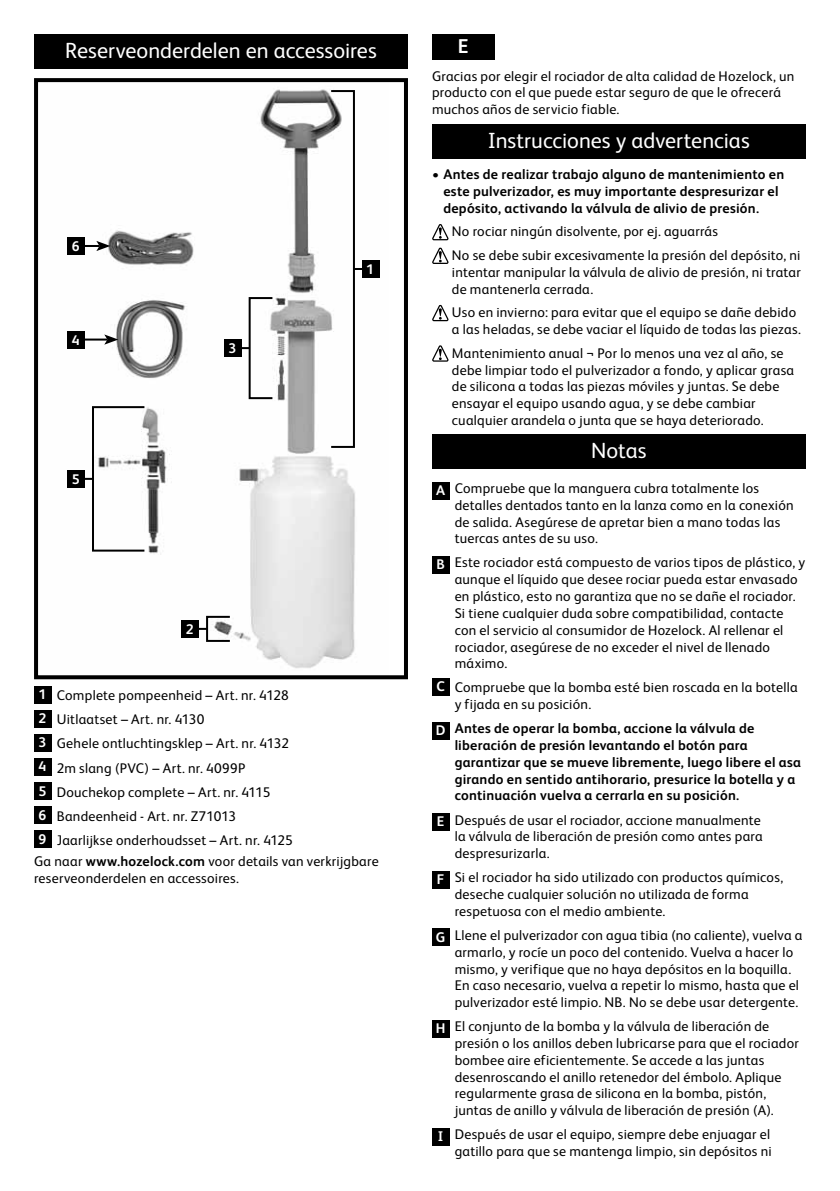
<style>
.page{position:relative;width:840px;height:1191px;background:#fff}
.page>*{position:absolute;margin:0;border:0;box-sizing:border-box;transform-origin:0 0}
.t1{font:22px "FS Albert Pro";color:#fff}
.t2{font:700 20px "FS Albert Pro";color:#fff}
.t3{font:14px/16.8px "FS Albert Pro";letter-spacing:.02em;color:#000}
.t4{font:700 14px/16.8px "FS Albert Pro";letter-spacing:.015em;color:#000}
.t5{font:700 14px "FS Albert Pro";color:#fff}
.s1{font-weight:700;color:#fff}
.s2{font-weight:700}
.s3{color:#fff}
</style>
<div class="page">
<div style="left:34px;top:34px;width:374px;height:34px;background:#000"></div>
<img style="left:67px;top:89px;width:313px;height:580px">
<div style="left:34px;top:78px;width:374px;height:601px;border:4px solid #000"></div>
<div style="left:362px;top:260px;width:17px;height:17px;background:#000"></div>
<div style="left:224px;top:339px;width:17px;height:17px;background:#000"></div>
<div style="left:182px;top:620px;width:17px;height:17px;background:#000"></div>
<div style="left:68px;top:470px;width:17px;height:17px;background:#000"></div>
<div style="left:68px;top:331px;width:17px;height:17px;background:#000"></div>
<div style="left:68px;top:237px;width:17px;height:17px;background:#000"></div>
<svg style="left:355px;top:268px;width:7px;height:2px"></svg>
<svg style="left:241px;top:347px;width:7px;height:2px"></svg>
<svg style="left:199px;top:628px;width:7px;height:2px"></svg>
<svg style="left:85px;top:478px;width:7px;height:2px"></svg>
<hr style="left:84px;top:338px;width:23px;height:2px;background:#000">
<svg style="left:104px;top:334px;width:14px;height:11px"></svg>
<svg style="left:85px;top:241px;width:25px;height:10px"></svg>
<div style="left:330px;top:90px;width:25px;height:358px;border:2px solid #000"></div>
<div style="left:248px;top:297px;width:25px;height:102px;border:2px solid #000"></div>
<div style="left:206px;top:616px;width:25px;height:26px;border:2px solid #000"></div>
<div style="left:92px;top:406px;width:53px;height:145px;border:2px solid #000"></div>
<div style="left:34px;top:686px;width:17px;height:17px;background:#000"></div>
<div style="left:34px;top:710px;width:17px;height:17px;background:#000"></div>
<div style="left:34px;top:734px;width:17px;height:17px;background:#000"></div>
<div style="left:34px;top:758px;width:17px;height:17px;background:#000"></div>
<div style="left:34px;top:782px;width:17px;height:17px;background:#000"></div>
<div style="left:34px;top:806px;width:17px;height:17px;background:#000"></div>
<div style="left:34px;top:830px;width:17px;height:17px;background:#000"></div>
<div style="left:432px;top:34px;width:62px;height:26px;background:#000"></div>
<div style="left:432px;top:124px;width:373px;height:34px;background:#000"></div>
<svg style="left:432px;top:224px;width:16px;height:16px"></svg>
<svg style="left:432px;top:247px;width:16px;height:17px"></svg>
<svg style="left:432px;top:305px;width:16px;height:16px"></svg>
<svg style="left:432px;top:345px;width:16px;height:17px"></svg>
<div style="left:432px;top:435px;width:373px;height:34px;background:#000"></div>
<div style="left:432px;top:482px;width:17px;height:17px;background:#000"></div>
<div style="left:432px;top:556px;width:17px;height:17px;background:#000"></div>
<div style="left:432px;top:678px;width:17px;height:17px;background:#000"></div>
<div style="left:432px;top:722px;width:17px;height:17px;background:#000"></div>
<div style="left:432px;top:813px;width:17px;height:17px;background:#000"></div>
<div style="left:432px;top:871px;width:17px;height:17px;background:#000"></div>
<div style="left:432px;top:929px;width:17px;height:17px;background:#000"></div>
<div style="left:432px;top:1020px;width:17px;height:17px;background:#000"></div>
<div style="left:432px;top:1128px;width:17px;height:17px;background:#000"></div>
<h1 class="t1" style="left:65px;top:34px;width:313px">Reserveonderdelen en accessoires</h1>
<p class="t5" style="left:72px;top:236px;width:9px">6</p>
<p class="t5" style="left:72px;top:330px;width:9px">4</p>
<p class="t5" style="left:72px;top:469px;width:9px">5</p>
<p class="t5" style="left:228px;top:338px;width:9px">3</p>
<p class="t5" style="left:186px;top:619px;width:9px">2</p>
<p class="t5" style="left:366px;top:259px;width:9px">1</p>
<p class="t3" style="left:39px;top:682px;width:256px;line-height:24px"><span class="s1">1</span> Complete pompeenheid – Art. nr. 4128<br><span class="s1">2</span> Uitlaatset – Art. nr. 4130<br><span class="s1">3</span> Gehele ontluchtingsklep – Art. nr. 4132<br><span class="s1">4</span> 2m slang (PVC) – Art. nr. 4099P<br><span class="s1">5</span> Douchekop complete – Art. nr. 4115<br><span class="s1">6</span> Bandeenheid - Art. nr. Z71013<br><span class="s1">9</span> Jaarlijkse onderhoudsset – Art. nr. 4125</p>
<p class="t3" style="left:34px;top:851px;width:346px">Ga naar <span class="s2">www.hozelock.com</span> voor details van verkrijgbare reserveonderdelen en accessoires.</p>
<h2 class="t2" style="left:457px;top:33px;width:12px">E</h2>
<p class="t3" style="left:432px;top:66px;width:363px">Gracias por elegir el rociador de alta calidad de Hozelock, un producto con el que puede estar seguro de que le ofrecerá muchos años de servicio fiable.</p>
<h1 class="t1" style="left:487px;top:124px;width:263px">Instrucciones y advertencias</h1>
<p class="t4" style="left:443px;top:165px;width:342px;text-indent:-11px">• Antes de realizar trabajo alguno de mantenimiento en este pulverizador, es muy importante despresurizar el depósito, activando la válvula de alivio de presión.</p>
<p class="t3" style="left:451px;top:219px;width:350px;line-height:23.6px">No rociar ningún disolvente, por ej. aguarrás<br>No se debe subir excesivamente la presión del depósito, ni</p>
<p class="t3" style="left:451px;top:263px;width:350px">intentar manipular la válvula de alivio de presión, ni tratar de mantenerla cerrada.</p>
<p class="t3" style="left:451px;top:303px;width:350px">Uso en invierno: para evitar que el equipo se dañe debido a las heladas, se debe vaciar el líquido de todas las piezas.</p>
<p class="t3" style="left:451px;top:343px;width:343px">Mantenimiento anual ¬ Por lo menos una vez al año, se debe limpiar todo el pulverizador a fondo, y aplicar grasa de silicona a todas las piezas móviles y juntas. Se debe ensayar el equipo usando agua, y se debe cambiar cualquier arandela o junta que se haya deteriorado.</p>
<h1 class="t1" style="left:591px;top:435px;width:57px">Notas</h1>
<p class="t3" style="left:454px;top:479px;width:340px;text-indent:-19px"><span class="s1">A</span> Compruebe que la manguera cubra totalmente los detalles dentados tanto en la lanza como en la conexión de salida. Asegúrese de apretar bien a mano todas las tuercas antes de su uso.</p>
<p class="t3" style="left:454px;top:553px;width:352px;text-indent:-18px"><span class="s1">B</span> Este rociador está compuesto de varios tipos de plástico, y aunque el líquido que desee rociar pueda estar envasado en plástico, esto no garantiza que no se dañe el rociador.<br>Si tiene cualquier duda sobre compatibilidad, contacte con el servicio al consumidor de Hozelock. Al rellenar el rociador, asegúrese de no exceder el nivel de llenado máximo.</p>
<p class="t3" style="left:454px;top:678px;width:344px;text-indent:-18px"><span class="s1">C</span> Compruebe que la bomba esté bien roscada en la botella y fijada en su posición.</p>
<p class="t4" style="left:454px;top:719px;width:347px;text-indent:-19px"><span class="s3">D</span> Antes de operar la bomba, accione la válvula de liberación de presión levantando el botón para garantizar que se mueve libremente, luego libere el asa girando en sentido antihorario, presurice la botella y a continuación vuelva a cerrarla en su posición.</p>
<p class="t3" style="left:454px;top:810px;width:309px;text-indent:-18px"><span class="s1">E</span> Después de usar el rociador, accione manualmente la válvula de liberación de presión como antes para despresurizarla.</p>
<p class="t3" style="left:454px;top:868px;width:330px;text-indent:-18px"><span class="s1">F</span> Si el rociador ha sido utilizado con productos químicos, deseche cualquier solución no utilizada de forma respetuosa con el medio ambiente.</p>
<p class="t3" style="left:454px;top:925px;width:349px;text-indent:-19px"><span class="s1">G</span> Llene el pulverizador con agua tibia (no caliente), vuelva a armarlo, y rocíe un poco del contenido. Vuelva a hacer lo mismo, y verifique que no haya depósitos en la boquilla.<br>En caso necesario, vuelva a repetir lo mismo, hasta que el pulverizador esté limpio. NB. No se debe usar detergente.</p>
<p class="t3" style="left:454px;top:1017px;width:345px;text-indent:-19px"><span class="s1">H</span> El conjunto de la bomba y la válvula de liberación de presión o los anillos deben lubricarse para que el rociador bombee aire eficientemente. Se accede a las juntas desenroscando el anillo retenedor del émbolo. Aplique regularmente grasa de silicona en la bomba, pistón, juntas de anillo y válvula de liberación de presión (A).</p>
<p class="t3" style="left:437px;top:1125px;width:335px;text-align:right"><span class="s1">I</span> Después de usar el equipo, siempre debe enjuagar el gatillo para que se mantenga limpio, sin depósitos ni</p>
</div>
